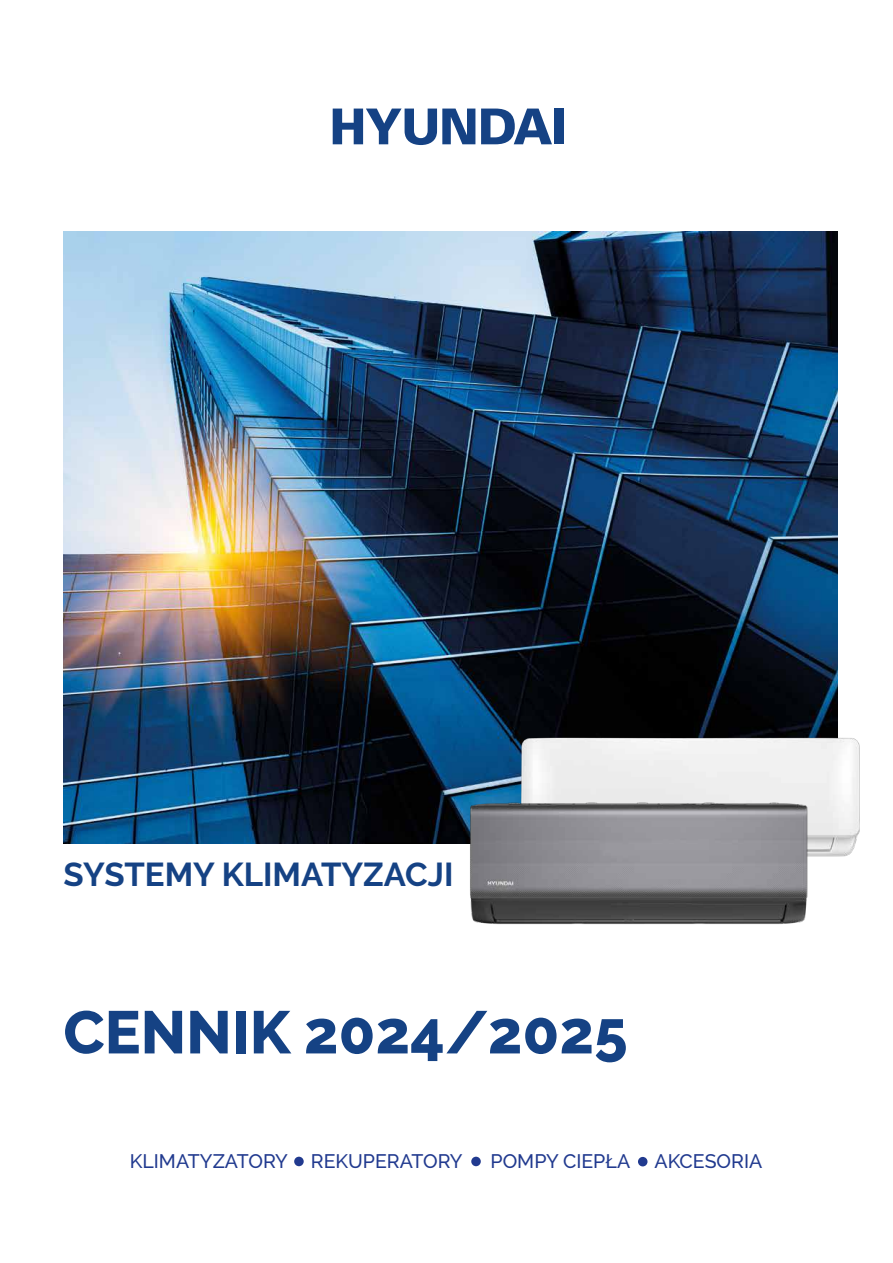
<style>
.page{position:relative;width:893px;height:1263px;background:#fff}
.page>*{position:absolute;margin:0;border:0;box-sizing:border-box;transform-origin:0 0}
.t1{font:800 60px "Raleway";color:#154284}
.t2{font:700 33px "Raleway";color:#154284}
.t3{font:500 19.5px "Raleway";color:#213a8f}
</style>
<div class="page">
<svg style="left:333px;top:109px;width:142px;height:36px"></svg>
<svg style="left:481px;top:109px;width:71px;height:35px"></svg>
<div style="left:554px;top:109px;width:10px;height:35px;background:#154284"></div>
<img style="left:63px;top:231px;width:774px;height:612px">
<div style="left:294px;top:1157px;width:10px;height:9px;background:#213a8f;border-radius:50%"></div>
<div style="left:471px;top:1157px;width:10px;height:9px;background:#213a8f;border-radius:50%"></div>
<div style="left:638px;top:1157px;width:9px;height:9px;background:#213a8f;border-radius:50%"></div>
<img style="left:498px;top:720px;width:340px;height:9px">
<img style="left:404px;top:729px;width:456px;height:196px">
<h2 class="t2" style="left:63px;top:855px;width:392px">SYSTEMY KLIMATYZACJI</h2>
<h1 class="t1" style="left:63px;top:998px;width:566px">CENNIK 2024/2025</h1>
<p class="t3" style="left:130px;top:1150px;width:334px">KLIMATYZATORY REKUPERATORY</p>
<p class="t3" style="left:491px;top:1150px;width:273px">POMPY CIEPŁA AKCESORIA</p>
</div>
